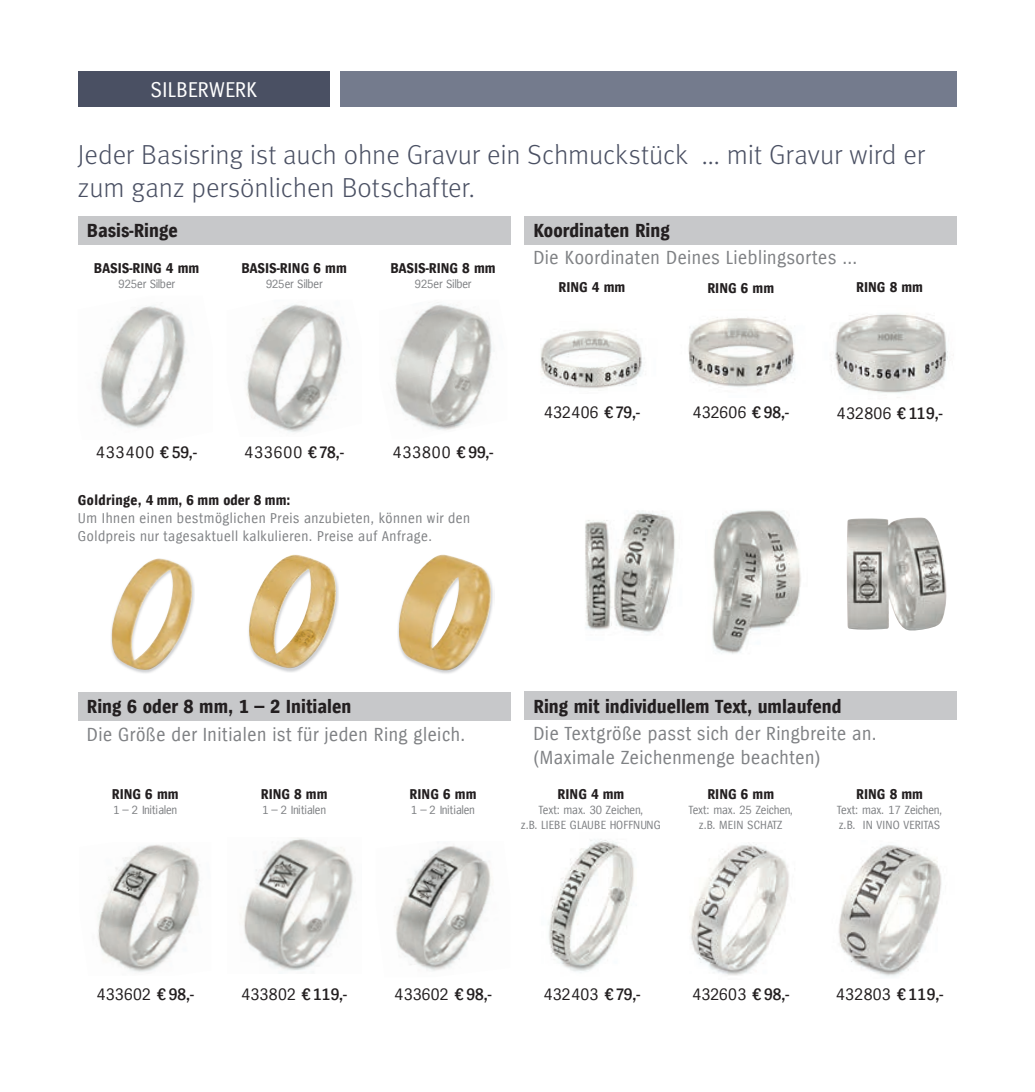
<style>
.page{position:relative;width:1035px;height:1092px;background:#fff}
.page>*{position:absolute;margin:0;border:0;box-sizing:border-box;transform-origin:0 0}
.t1{font:300 27.5px/33px "Meta";letter-spacing:-.005em;color:#4a5063}
.t2{font:22.5px "Spiegel Cd";letter-spacing:.025em;color:#fff}
.t3{font:20px/24px "Spiegel Cd";letter-spacing:.025em;color:#808285}
.t4{font:700 20px "Spiegel Cd";color:#231f20}
.t5{font:17.5px "Spiegel Cd";letter-spacing:.03em;color:#231f20}
.t6{font:15px/18px "Spiegel Cd";letter-spacing:.035em;color:#808285}
.t7{font:700 15px "Spiegel Cd";color:#231f20}
.t8{font:700 15px "Spiegel Cd";letter-spacing:.02em;color:#231f20}
.t9{font:12.5px/15px "Spiegel Cd";letter-spacing:.015em;color:#808285}
.t10{font:12.5px "Spiegel Cd";letter-spacing:-.02em;color:#808285}
.t11{font:12.5px/15px "Spiegel Cd";letter-spacing:.005em;color:#808285;text-align:center}
.s1{font-weight:600}
</style>
<div class="page">
<div style="left:78px;top:71px;width:252px;height:35px;background:#4a5063"></div>
<div style="left:340px;top:71px;width:617px;height:35px;background:#747b8d"></div>
<img style="left:246px;top:304px;width:101px;height:128px">
<img style="left:394px;top:302px;width:100px;height:128px">
<img style="left:99px;top:306px;width:88px;height:122px">
<div style="left:78px;top:692px;width:432px;height:28px;background:#c7c8ca"></div>
<img style="left:396px;top:845px;width:95px;height:126px">
<img style="left:240px;top:838px;width:113px;height:133px">
<img style="left:98px;top:844px;width:102px;height:128px">
<img style="left:838px;top:845px;width:104px;height:132px">
<img style="left:549px;top:840px;width:85px;height:132px">
<img style="left:690px;top:844px;width:99px;height:132px">
<div style="left:524px;top:691px;width:433px;height:29px;background:#c7c8ca"></div>
<img style="left:111px;top:558px;width:83px;height:113px">
<img style="left:248px;top:578px;width:90px;height:94px">
<img style="left:249px;top:554px;width:87px;height:114px">
<img style="left:398px;top:554px;width:94px;height:118px">
<img style="left:712px;top:510px;width:89px;height:144px">
<img style="left:847px;top:517px;width:100px;height:113px">
<img style="left:585px;top:510px;width:90px;height:123px">
<div style="left:524px;top:216px;width:433px;height:28px;background:#c7c8ca"></div>
<img style="left:688px;top:317px;width:107px;height:70px">
<img style="left:835px;top:314px;width:113px;height:84px">
<img style="left:540px;top:330px;width:102px;height:59px">
<div style="left:78px;top:216px;width:432px;height:28px;background:#c7c8ca"></div>
<p class="t2" style="left:150px;top:78px;width:108px">SILBERWERK</p>
<h1 class="t1" style="left:78px;top:137px;width:848px">Jeder Basisring ist auch ohne Gravur ein Schmuckstück ... mit Gravur wird er zum ganz persönlichen Botschafter.</h1>
<p class="t4" style="left:87px;top:220px;width:93px">Basis-Ringe</p>
<p class="t4" style="left:533px;top:220px;width:138px">Koordinaten Ring</p>
<p class="t3" style="left:533px;top:246px;width:325px">Die Koordinaten Deines Lieblingsortes ...</p>
<p class="t7" style="left:94px;top:260px;width:107px">BASIS-RING 4 mm</p>
<p class="t10" style="left:119px;top:277px;width:58px">925er Silber</p>
<p class="t7" style="left:241px;top:260px;width:107px">BASIS-RING 6 mm</p>
<p class="t10" style="left:266px;top:277px;width:58px">925er Silber</p>
<p class="t7" style="left:390px;top:260px;width:107px">BASIS-RING 8 mm</p>
<p class="t10" style="left:415px;top:277px;width:58px">925er Silber</p>
<p class="t7" style="left:558px;top:279px;width:68px">RING 4 mm</p>
<p class="t7" style="left:856px;top:279px;width:68px">RING 8 mm</p>
<p class="t7" style="left:707px;top:280px;width:68px">RING 6 mm</p>
<p class="t5" style="left:96px;top:443px;width:102px">433400 <span class="s1">€59,-</span></p>
<p class="t5" style="left:244px;top:443px;width:101px">433600 <span class="s1">€78,-</span></p>
<p class="t5" style="left:393px;top:443px;width:102px">433800 <span class="s1">€99,-</span></p>
<p class="t8" style="left:78px;top:492px;width:214px">Goldringe, 4 mm, 6 mm oder 8 mm:</p>
<p class="t6" style="left:78px;top:509px;width:394px">Um Ihnen einen bestmöglichen Preis anzubieten, können wir den<br>Goldpreis nur tagesaktuell kalkulieren. Preise auf Anfrage.</p>
<p class="t5" style="left:544px;top:403px;width:97px">432406 <span class="s1">€ 79,-</span></p>
<p class="t5" style="left:692px;top:403px;width:98px">432606 <span class="s1">€ 98,-</span></p>
<p class="t5" style="left:837px;top:404px;width:107px">432806 <span class="s1">€ 119,-</span></p>
<p class="t4" style="left:87px;top:696px;width:266px">Ring 6 oder 8 mm, 1 – 2 Initialen</p>
<p class="t3" style="left:87px;top:722px;width:380px">Die Größe der Initialen ist für jeden Ring gleich.</p>
<p class="t7" style="left:112px;top:786px;width:68px">RING 6 mm</p>
<p class="t10" style="left:113px;top:803px;width:66px">1 – 2 Initialen</p>
<p class="t7" style="left:261px;top:786px;width:68px">RING 8 mm</p>
<p class="t10" style="left:262px;top:803px;width:66px">1 – 2 Initialen</p>
<p class="t7" style="left:409px;top:786px;width:68px">RING 6 mm</p>
<p class="t10" style="left:411px;top:803px;width:66px">1 – 2 Initialen</p>
<p class="t4" style="left:533px;top:696px;width:310px">Ring mit individuellem Text, umlaufend</p>
<p class="t3" style="left:533px;top:722px;width:345px">Die Textgröße passt sich der Ringbreite an. (Maximale Zeichenmenge beachten)</p>
<p class="t7" style="left:557px;top:786px;width:68px">RING 4 mm</p>
<p class="t9" style="left:521px;top:803px;width:141px;text-align:center">Text: max. 30 Zeichen,<br>z.B. LIEBE GLAUBE HOFFNUNG</p>
<p class="t7" style="left:707px;top:786px;width:68px">RING 6 mm</p>
<p class="t11" style="left:688px;top:803px;width:106px">Text: max. 25 Zeichen, z.B. MEIN SCHATZ</p>
<p class="t7" style="left:856px;top:786px;width:68px">RING 8 mm</p>
<p class="t9" style="left:837px;top:802px;width:106px">Text: max. 17 Zeichen, z.B. IN VINO VERITAS</p>
<p class="t5" style="left:97px;top:985px;width:98px">433602 <span class="s1">€ 98,-</span></p>
<p class="t5" style="left:241px;top:985px;width:107px">433802 <span class="s1">€ 119,-</span></p>
<p class="t5" style="left:395px;top:985px;width:98px">433602 <span class="s1">€ 98,-</span></p>
<p class="t5" style="left:544px;top:985px;width:98px">432403 <span class="s1">€ 79,-</span></p>
<p class="t5" style="left:692px;top:985px;width:98px">432603 <span class="s1">€ 98,-</span></p>
<p class="t5" style="left:836px;top:985px;width:108px">432803 <span class="s1">€ 119,-</span></p>
</div>
